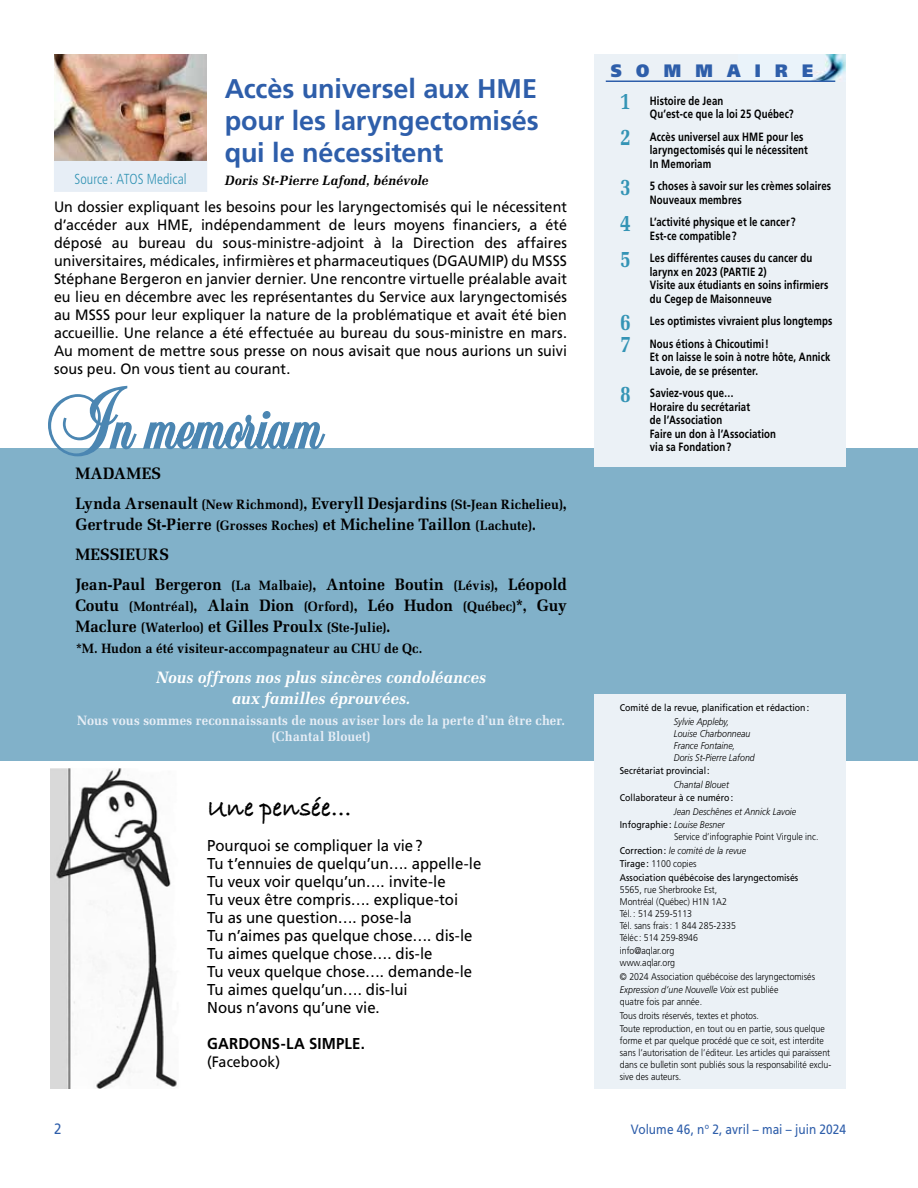
<style>
.page{position:relative;width:918px;height:1188px;background:#fff}
.page>*{position:absolute;margin:0;border:0;box-sizing:border-box;transform-origin:0 0}
.t1{font:700 27px/32.4px "Frutiger LT Std";letter-spacing:-.005em;color:#2e5eaa;text-align:justify}
.t2{font:700 27px "Bradley Hand ITCTT";letter-spacing:.01em;color:#000;scale:.95 1}
.t3{font:900 18px "Frutiger LT Std";letter-spacing:.885em;color:#2e5eaa;scale:.9 1}
.t4{font:700 16.5px/30px "Melior LT Std";letter-spacing:.01em;color:#000;scale:.95 1}
.t5{font:italic 700 16.5px/21px "Melior LT Std";letter-spacing:-.005em;color:#fff;text-align:center;scale:.95 1}
.t6{font:15.75px/18px "Frutiger LT Std";color:#000;scale:.95 1}
.t7{font:700 15.75px "Frutiger LT Std";letter-spacing:.01em;color:#000;scale:.95 1}
.t8{font:15px/18px "Frutiger LT Std";letter-spacing:.005em;color:#000;text-align:justify;scale:.95 1}
.t9{font:15px "Frutiger LT Std";color:#2e5eaa;scale:.88 1}
.t10{font:300 condensed 14.55px "Frutiger LT Std";letter-spacing:.005em;color:#3494b5;scale:.95 1}
.t11{font:700 13.5px/16.5px "Melior LT Std";letter-spacing:.015em;color:#e7eef6;text-align:center;scale:.95 1}
.t12{font:700 13.5px "Melior LT Std";letter-spacing:.01em;color:#000;scale:.95 1}
.t13{font:13.5px "Frutiger LT Std";color:#2e5eaa;scale:.88 1}
.t14{font:italic 700 13.5px "Melior LT Std";letter-spacing:.005em;color:#000;scale:.95 1}
.t15{font:700 12px/13.5px "Frutiger LT Std";letter-spacing:.015em;color:#000;scale:.8 1}
.t16{font:300 9.75px/12px "Frutiger LT Std";color:#000;scale:.9 1}
.t17{font:9.75px/13.5px "Frutiger LT Std";color:#000;scale:.9 1}
.t18{font:italic 300 9.75px/12px "Frutiger LT Std";color:#000;scale:.9 1}
.s1{font-size:13.5px}
.s2{font-family:"Melior LT Std";font-size:24px;color:#3494b5}
.s3{font-weight:400;font-style:normal}
.s4{font-weight:300}
.s5{font-weight:300;font-style:italic}
.s6{font-style:italic}
</style>
<div class="page">
<div style="left:0;top:448px;width:918px;height:313px;background:#81b1c9"></div>
<svg style="left:48px;top:385px;width:278px;height:72px"></svg>
<div style="left:594px;top:54px;width:252px;height:412px;background:#ebf1f6"></div>
<img style="left:739px;top:54px;width:107px;height:28px">
<hr style="left:606px;top:81px;width:229px;height:1px;background:#2e5eaa">
<div style="left:594px;top:695px;width:252px;height:394px;background:#ebf1f6"></div>
<img style="left:55px;top:54px;width:152px;height:107px">
<div style="left:54px;top:161px;width:153px;height:30px;background:#e7eef6"></div>
<div style="left:54px;top:161px;width:153px;height:31px;border:1px solid #e7eef6"></div>
<img style="left:50px;top:768px;width:127px;height:321px">
<h1 class="t1" style="left:225px;top:72px;width:316px">Accès universel aux HME pour les laryngectomisés qui le nécessitent</h1>
<p class="t14" style="left:225px;top:172px;width:216px">Doris St-Pierre Lafond, bénévole</p>
<p class="t8" style="left:54px;top:198px;width:542px">Un dossier expliquant les besoins pour les laryngectomisés qui le nécessitent d’accéder aux HME, indépendamment de leurs moyens financiers, a été déposé au bureau du sous-ministre-adjoint à la Direction des affaires universitaires, médicales, infirmières et pharmaceutiques (DGAUMIP) du MSSS Stéphane Bergeron en janvier dernier. Une rencontre virtuelle préalable avait eu lieu en décembre avec les représentantes du Service aux laryngectomisés au MSSS pour leur expliquer la nature de la problématique et avait été bien accueillie. Une relance a été effectuée au bureau du sous-ministre en mars.<br>Au moment de mettre sous presse on nous avisait que nous aurions un suivi sous peu. On vous tient au courant.</p>
<p class="t10" style="left:74px;top:170px;width:120px">Source : ATOS Medical</p>
<p class="t4" style="left:75px;top:458px;width:519px">MADAMES<br>Lynda Arsenault <span class="s1">(New Richmond)</span>, Everyll Desjardins <span class="s1">(St-Jean Richelieu)</span>,</p>
<p class="t4" style="left:75px;top:509px;width:519px">Gertrude St-Pierre <span class="s1">(Grosses Roches)</span> et Micheline Taillon <span class="s1">(Lachute)</span>.<br>MESSIEURS<br>Jean-Paul Bergeron <span class="s1">(La Malbaie)</span>, Antoine Boutin <span class="s1">(Lévis)</span>, Léopold</p>
<p class="t4" style="left:75px;top:595px;width:519px;line-height:21px">Coutu <span class="s1">(Montréal)</span>, Alain Dion <span class="s1">(Orford)</span>, Léo Hudon <span class="s1">(Québec)</span>*, Guy<br>Maclure <span class="s1">(Waterloo)</span> et Gilles Proulx <span class="s1">(Ste-Julie)</span>.</p>
<p class="t12" style="left:75px;top:640px;width:367px">*M. Hudon a été visiteur-accompagnateur au CHU de Qc.</p>
<p class="t5" style="left:156px;top:667px;width:349px">Nous offrons nos plus sincères condoléances aux familles éprouvées.</p>
<p class="t11" style="left:77px;top:712px;width:515px">Nous vous sommes reconnaissants de nous aviser lors de la perte d’un être cher. (Chantal Blouet)</p>
<h1 class="t2" style="left:207px;top:787px;width:154px">Une pensée…</h1>
<p class="t6" style="left:207px;top:837px;width:290px">Pourquoi se compliquer la vie?<br>Tu t’ennuies de quelqu’un…. appelle-le Tu veux voir quelqu’un…. invite-le<br>Tu veux être compris…. explique-toi<br>Tu as une question…. pose-la<br>Tu n’aimes pas quelque chose…. dis-le Tu aimes quelque chose…. dis-le<br>Tu veux quelque chose…. demande-le Tu aimes quelqu’un…. dis-lui<br>Nous n’avons qu’une vie.</p>
<p class="t7" style="left:207px;top:1034px;width:168px">GARDONS-LA SIMPLE.</p>
<p class="t8" style="left:207px;top:1053px;width:78px">(Facebook)</p>
<p class="t3" style="left:611px;top:60px;width:226px">SOMMAIRE</p>
<p class="t15" style="left:650px;top:94px;width:181px;text-indent:-30px"><span class="s2">1</span> Histoire de Jean<br>Qu’est-ce que la loi 25 Québec?</p>
<p class="t15" style="left:650px;top:130px;width:199px;text-indent:-30px"><span class="s2">2</span> Accès universel aux HME pour les laryngectomisés qui le nécessitent<br>In Memoriam</p>
<p class="t15" style="left:650px;top:179px;width:228px;text-indent:-30px"><span class="s2">3</span> 5 choses à savoir sur les crèmes solaires<br>Nouveaux membres</p>
<p class="t15" style="left:650px;top:215px;width:184px;text-indent:-30px"><span class="s2">4</span> L’activité physique et le cancer?<br>Est-ce compatible?</p>
<p class="t15" style="left:650px;top:251px;width:225px;text-indent:-30px"><span class="s2">5</span> Les différentes causes du cancer du larynx en 2023 (PARTIE 2)<br>Visite aux étudiants en soins infirmiers du Cegep de Maisonneuve</p>
<p class="t15" style="left:620px;top:310px;width:267px;line-height:22.5px"><span class="s2">6</span> Les optimistes vivraient plus longtemps<br><span class="s2">7</span> Nous étions à Chicoutimi!</p>
<p class="t15" style="left:650px;top:350px;width:227px">Et on laisse le soin à notre hôte, Annick<br>Lavoie, de se présenter.</p>
<p class="t15" style="left:650px;top:386px;width:159px;text-indent:-30px"><span class="s2">8</span> Saviez-vous que…<br>Horaire du secrétariat<br>de l’Association<br>Faire un don à l’Association via sa Fondation?</p>
<p class="t17" style="left:620px;top:701px;width:212px">Comité de la revue, planification et rédaction:</p>
<p class="t18" style="left:674px;top:715px;width:91px">Sylvie Appleby,<br>Louise Charbonneau<br>France Fontaine,<br>Doris St-Pierre Lafond</p>
<p class="t17" style="left:620px;top:764px;width:101px">Secrétariat provincial:</p>
<p class="t18" style="left:674px;top:778px;width:63px">Chantal Blouet</p>
<p class="t17" style="left:620px;top:791px;width:127px">Collaborateur à ce numéro:</p>
<p class="t18" style="left:620px;top:805px;width:197px;line-height:13.5px;text-indent:54px">Jean Deschênes et Annick Lavoie<br><span class="s3">Infographie:</span> Louise Besner</p>
<p class="t17" style="left:620px;top:830px;width:222px;text-indent:54px"><span class="s4">Service d’infographie Point Virgule inc.<br></span>Correction: <span class="s5">le comité de la revue<br></span>Tirage: <span class="s4">1100 copies<br></span>Association québécoise des laryngectomisés</p>
<p class="t16" style="left:620px;top:883px;width:131px">5565, rue Sherbrooke Est,<br>Montréal (Québec) H1N 1A2<br>Tél.: 514 259-5113<br>Tél. sans frais: 1 844 285-2335<br>Téléc : 514 259-8946</p>
<p class="t16" style="left:620px;top:945px;width:63px">info@aqlar.org www.aqlar.org</p>
<p class="t16" style="left:620px;top:970px;width:218px;line-height:13.5px">© 2024 Association québécoise des laryngectomisés<br><span class="s6">Expression d’une Nouvelle Voix</span> est publiée</p>
<p class="t16" style="left:620px;top:995px;width:229px;line-height:13.5px">quatre fois par année.<br>Tous droits réservés, textes et photos.<br>Toute reproduction, en tout ou en partie, sous quelque</p>
<p class="t16" style="left:620px;top:1035px;width:236px">forme et par quelque procédé que ce soit, est interdite sans l’autorisation de l’éditeur. Les articles qui paraissent dans ce bulletin sont publiés sous la responsabilité exclu&shy;sive des auteurs.</p>
<p class="t9" style="left:54px;top:1120px;width:10px">2</p>
<p class="t13" style="left:631px;top:1121px;width:246px">Volume 46, n<sup>o</sup> 2, avril – mai – juin 2024</p>
</div>
